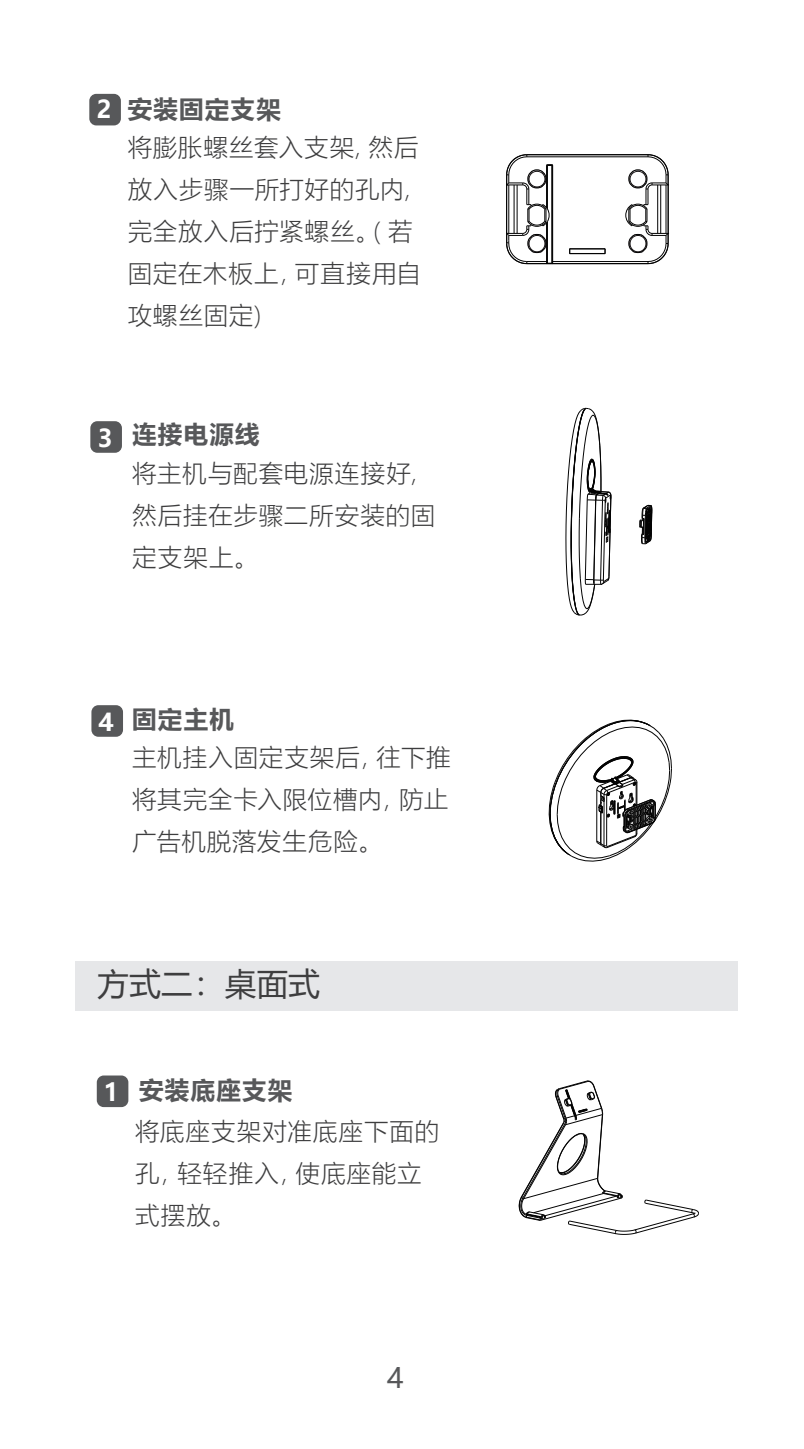
<style>
.page{position:relative;width:804px;height:1449px;background:#fff}
.page>*{position:absolute;margin:0;border:0;box-sizing:border-box;transform-origin:0 0}
.t1{font:31.5px "Microsoft Ya Hei";letter-spacing:.01em;color:#3e3e3f}
.t2{font:28px "Microsoft Ya Hei";color:#57585a}
.t3{font:300 24.5px/42px "Microsoft Ya Hei";letter-spacing:.035em;color:#3e3e3f}
.t4{font:700 24.5px "Microsoft Ya Hei";letter-spacing:.05em;color:#57585a}
.t5{font:700 24.5px "Microsoft Ya Hei";color:#fff}
.s1{color:#fff}
</style>
<div class="page">
<div style="left:75px;top:961px;width:662px;height:49px;background:#e6e7e9"></div>
<div style="left:89px;top:94px;width:32px;height:31px;background:#57585a;border-radius:7px"></div>
<div style="left:90px;top:421px;width:32px;height:32px;background:#57585a;border-radius:7px"></div>
<div style="left:91px;top:705px;width:32px;height:32px;background:#57585a;border-radius:7px"></div>
<hr style="left:552px;top:263px;width:96px;height:1px;background:#030303">
<hr style="left:552px;top:261px;width:96px;height:1px;background:#030303">
<hr style="left:570px;top:253px;width:35px;height:1px;background:#030303">
<hr style="left:569px;top:248px;width:36px;height:1px;background:#030303">
<hr style="left:527px;top:156px;width:121px;height:1px;background:#030303">
<hr style="left:527px;top:154px;width:121px;height:1px;background:#030303">
<svg style="left:506px;top:154px;width:47px;height:110px"></svg>
<svg style="left:625px;top:154px;width:44px;height:110px"></svg>
<div style="left:97px;top:1075px;width:31px;height:32px;background:#57585a;border-radius:7px"></div>
<svg style="left:639px;top:505px;width:13px;height:39px"></svg>
<svg style="left:565px;top:408px;width:46px;height:207px"></svg>
<svg style="left:549px;top:720px;width:122px;height:141px"></svg>
<svg style="left:519px;top:1080px;width:180px;height:154px"></svg>
<p class="t4" style="left:97px;top:92px;width:185px"><span class="s1">2</span> 安装固定支架</p>
<p class="t3" style="left:128px;top:126px;width:295px">将膨胀螺丝套入支架, 然后放入步骤一所打好的孔内,完全放入后拧紧螺丝。( 若固定在木板上，可直接用自攻螺丝固定)</p>
<p class="t5" style="left:97px;top:421px;width:17px">3</p>
<p class="t4" style="left:132px;top:417px;width:129px">连接电源线</p>
<p class="t3" style="left:132px;top:451px;width:305px;text-align:justify">将主机与配套电源连接好，然后挂在步骤二所安装的固定支架上。</p>
<p class="t5" style="left:98px;top:705px;width:17px">4</p>
<p class="t4" style="left:132px;top:702px;width:103px">固定主机</p>
<p class="t3" style="left:132px;top:735px;width:320px;text-align:justify">主机挂入固定支架后，往下推将其完全卡入限位槽内，防止广告机脱落发生危险。</p>
<p class="t1" style="left:97px;top:962px;width:224px">方式二：桌面式</p>
<p class="t5" style="left:104px;top:1075px;width:17px">1</p>
<p class="t4" style="left:139px;top:1073px;width:155px">安装底座支架</p>
<p class="t3" style="left:135px;top:1110px;width:305px">将底座支架对准底座下面的孔，轻轻推入，使底座能立式摆放。</p>
<p class="t2" style="left:387px;top:1359px;width:18px">4</p>
</div>
